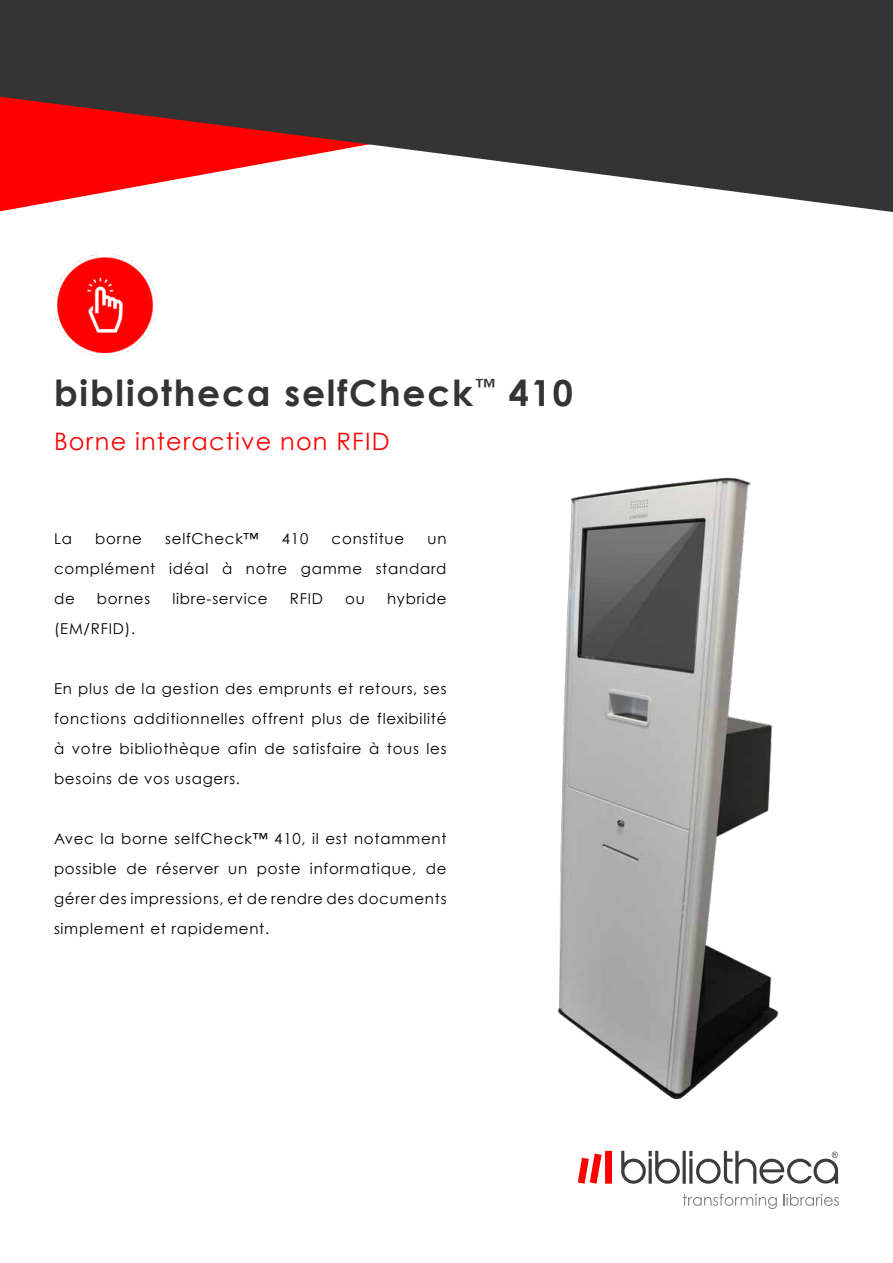
<style>
.page{position:relative;width:893px;height:1263px;background:#fff}
.page>*{position:absolute;margin:0;border:0;box-sizing:border-box;transform-origin:0 0}
.t1{font:700 36px "Century Gothic";letter-spacing:.05em;color:#343434}
.t2{font:24px "Century Gothic";letter-spacing:.05em;color:#f00}
.t3{font:15px/30px "Century Gothic";letter-spacing:.05em;color:#000;text-align:justify}
</style>
<div class="page">
<svg style="left:0;top:0;width:893px;height:212px;fill:#343434"></svg>
<img style="left:54px;top:254px;width:101px;height:102px">
<img style="left:557px;top:477px;width:222px;height:623px">
<svg style="left:683px;top:1194px;width:94px;height:15px"></svg>
<svg style="left:783px;top:1194px;width:56px;height:12px"></svg>
<svg style="left:621px;top:1151px;width:59px;height:33px"></svg>
<hr style="left:683px;top:1151px;width:3px;height:33px;background:#3c3c3b">
<svg style="left:689px;top:1151px;width:149px;height:33px"></svg>
<svg style="left:578px;top:1151px;width:34px;height:33px"></svg>
<h1 class="t1" style="left:54px;top:370px;width:520px">bibliotheca selfCheck<sup>™</sup> 410</h1>
<h2 class="t2" style="left:54px;top:426px;width:337px">Borne interactive non RFID</h2>
<p class="t3" style="left:54px;top:523px;width:19px">La</p>
<p class="t3" style="left:95px;top:523px;width:48px">borne</p>
<p class="t3" style="left:165px;top:523px;width:95px">selfCheck™</p>
<p class="t3" style="left:282px;top:523px;width:28px">410</p>
<p class="t3" style="left:332px;top:523px;width:74px">constitue</p>
<p class="t3" style="left:54px;top:523px;width:394px;text-indent:373px">un complément idéal à notre gamme standard de</p>
<p class="t3" style="left:97px;top:583px;width:55px">bornes</p>
<p class="t3" style="left:172px;top:583px;width:97px">libre-service</p>
<p class="t3" style="left:290px;top:583px;width:35px">RFID</p>
<p class="t3" style="left:345px;top:583px;width:21px">ou</p>
<p class="t3" style="left:387px;top:583px;width:61px">hybride</p>
<p class="t3" style="left:54px;top:613px;width:83px">(EM/RFID).</p>
<p class="t3" style="left:54px;top:673px;width:394px">En plus de la gestion des emprunts et retours, ses fonctions additionnelles offrent plus de flexibilité à votre bibliothèque afin de satisfaire à tous les besoins de vos usagers.</p>
<p class="t3" style="left:54px;top:823px;width:394px">Avec la borne selfCheck™ 410, il est notamment possible de réserver un poste informatique, de gérer des impressions, et de rendre des documents simplement et rapidement.</p>
</div>
